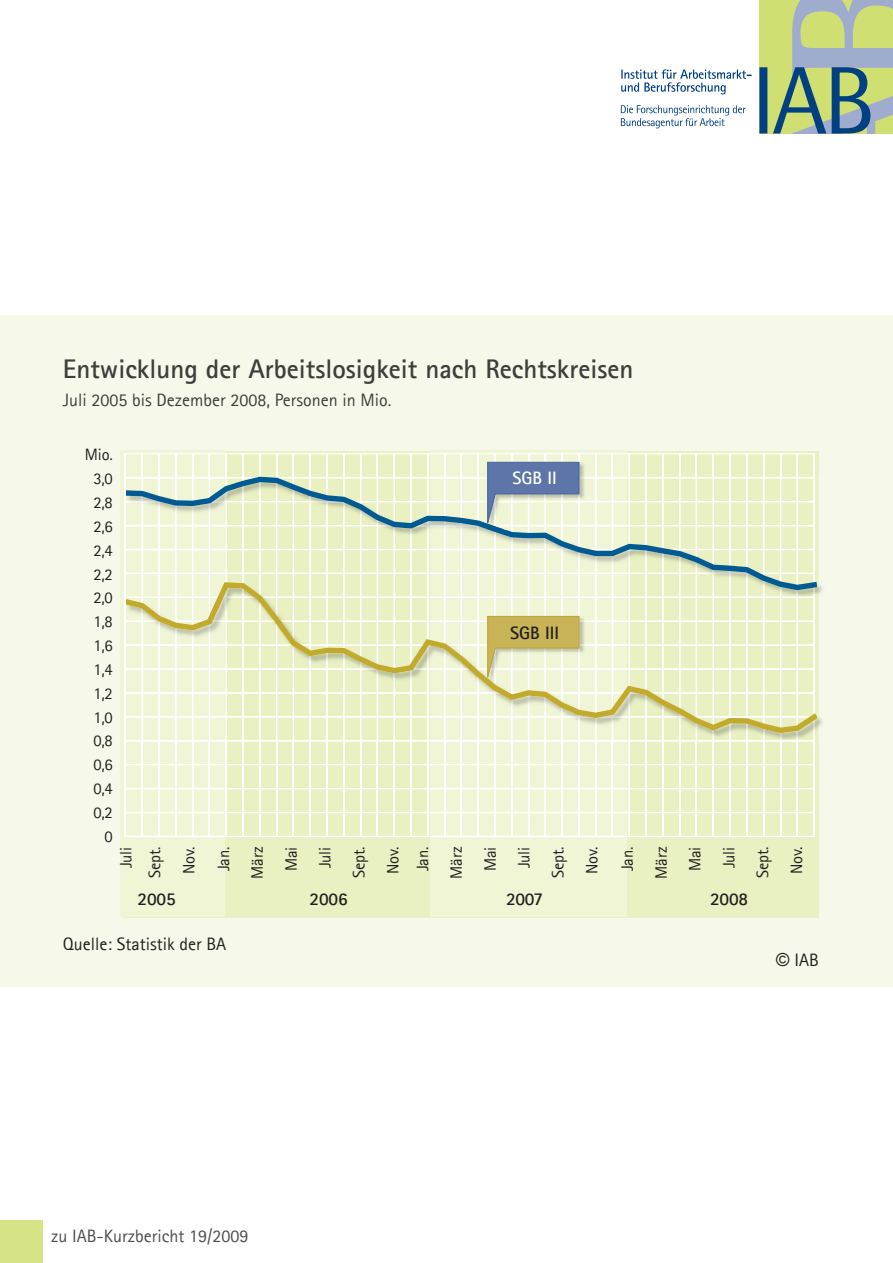
<style>
.page{position:relative;width:893px;height:1263px;background:#fff}
.page>*{position:absolute;margin:0;border:0;box-sizing:border-box;transform-origin:0 0}
.t1{font:700 27px "Agfa Rotis Sans Serif";color:#3e3e3c}
.t2{font:18.9px "Agfa Rotis Sans Serif";color:#070909}
.t3{font:18px "Agfa Rotis Sans Serif";color:#3e3e3c}
.t4{font:18px "Agfa Rotis Sans Serif";color:#221e1d}
.t5{font:18px "Agfa Rotis Sans Serif";color:#4b4c4b}
.t6{font:700 18px "Agfa Rotis Sans Serif";letter-spacing:-.01em;color:#231f20}
.t7{font:700 18px "Agfa Rotis Sans Serif";color:#221e1d}
.t8{font:700 18px "Agfa Rotis Sans Serif";color:#fff}
.t9{font:16.5px/33.9px "Agfa Rotis Sans Serif";letter-spacing:-.01em;color:#231f20;text-align:right}
.s1{font-family:"Arial"}
</style>
<div class="page">
<div style="left:0;top:1220px;width:43px;height:43px;background:#d7e387"></div>
<svg style="left:621px;top:69px;width:131px;height:25px"></svg>
<svg style="left:621px;top:105px;width:125px;height:23px"></svg>
<svg style="left:759px;top:0;width:134px;height:134px;background:#a1b78c"></svg>
<div style="left:0;top:315px;width:893px;height:671px;background:#f6f9e9"></div>
<div style="left:122px;top:451px;width:696px;height:466px;background:#e9f0c1"></div>
<div style="left:120px;top:450px;width:105px;height:467px;background:#f0f5d5"></div>
<div style="left:430px;top:450px;width:197px;height:467px;background:#f0f5d5"></div>
<hr style="left:125px;top:453px;width:1px;height:384px;background:#fff">
<hr style="left:142px;top:453px;width:1px;height:384px;background:#fff">
<hr style="left:158px;top:453px;width:2px;height:384px;background:#fff">
<hr style="left:175px;top:453px;width:2px;height:384px;background:#fff">
<hr style="left:192px;top:453px;width:1px;height:384px;background:#fff">
<hr style="left:209px;top:453px;width:1px;height:384px;background:#fff">
<hr style="left:226px;top:453px;width:1px;height:384px;background:#fff">
<hr style="left:242px;top:453px;width:2px;height:384px;background:#fff">
<hr style="left:259px;top:453px;width:1px;height:384px;background:#fff">
<hr style="left:276px;top:453px;width:1px;height:384px;background:#fff">
<hr style="left:293px;top:453px;width:1px;height:384px;background:#fff">
<hr style="left:310px;top:453px;width:1px;height:384px;background:#fff">
<hr style="left:326px;top:453px;width:2px;height:384px;background:#fff">
<hr style="left:343px;top:453px;width:1px;height:384px;background:#fff">
<hr style="left:360px;top:453px;width:1px;height:384px;background:#fff">
<hr style="left:377px;top:453px;width:1px;height:384px;background:#fff">
<hr style="left:394px;top:453px;width:1px;height:384px;background:#fff">
<hr style="left:410px;top:453px;width:2px;height:384px;background:#fff">
<hr style="left:427px;top:453px;width:1px;height:384px;background:#fff">
<hr style="left:444px;top:453px;width:1px;height:384px;background:#fff">
<hr style="left:461px;top:453px;width:1px;height:384px;background:#fff">
<hr style="left:477px;top:453px;width:2px;height:384px;background:#fff">
<hr style="left:494px;top:453px;width:2px;height:384px;background:#fff">
<hr style="left:511px;top:453px;width:1px;height:384px;background:#fff">
<hr style="left:528px;top:453px;width:1px;height:384px;background:#fff">
<hr style="left:545px;top:453px;width:1px;height:384px;background:#fff">
<hr style="left:561px;top:453px;width:2px;height:384px;background:#fff">
<hr style="left:578px;top:453px;width:2px;height:384px;background:#fff">
<hr style="left:595px;top:453px;width:1px;height:384px;background:#fff">
<hr style="left:612px;top:453px;width:1px;height:384px;background:#fff">
<hr style="left:629px;top:453px;width:1px;height:384px;background:#fff">
<hr style="left:645px;top:453px;width:2px;height:384px;background:#fff">
<hr style="left:662px;top:453px;width:2px;height:384px;background:#fff">
<hr style="left:679px;top:453px;width:1px;height:384px;background:#fff">
<hr style="left:696px;top:453px;width:1px;height:384px;background:#fff">
<hr style="left:713px;top:453px;width:1px;height:384px;background:#fff">
<hr style="left:729px;top:453px;width:2px;height:384px;background:#fff">
<hr style="left:746px;top:453px;width:2px;height:384px;background:#fff">
<hr style="left:763px;top:453px;width:1px;height:384px;background:#fff">
<hr style="left:780px;top:453px;width:1px;height:384px;background:#fff">
<hr style="left:797px;top:453px;width:1px;height:384px;background:#fff">
<hr style="left:813px;top:453px;width:2px;height:384px;background:#fff">
<hr style="left:125px;top:836px;width:689px;height:1px;background:#fff">
<hr style="left:125px;top:812px;width:689px;height:1px;background:#fff">
<hr style="left:125px;top:788px;width:689px;height:1px;background:#fff">
<hr style="left:125px;top:764px;width:689px;height:1px;background:#fff">
<hr style="left:125px;top:453px;width:689px;height:1px;background:#fff">
<img style="left:602px;top:476px;width:221px;height:266px">
<img style="left:225px;top:476px;width:216px;height:266px">
<img style="left:242px;top:476px;width:2px;height:266px">
<img style="left:326px;top:476px;width:2px;height:266px">
<img style="left:410px;top:476px;width:2px;height:266px">
<img style="left:645px;top:476px;width:2px;height:266px">
<img style="left:662px;top:476px;width:2px;height:266px">
<img style="left:729px;top:476px;width:2px;height:266px">
<img style="left:746px;top:476px;width:2px;height:266px">
<img style="left:813px;top:476px;width:2px;height:266px">
<img style="left:126px;top:740px;width:689px;height:1px">
<svg style="left:126px;top:477px;width:691px;height:105px"></svg>
<svg style="left:126px;top:582px;width:691px;height:151px"></svg>
<img style="left:580px;top:464px;width:6px;height:65px">
<svg style="left:487px;top:462px;width:93px;height:68px"></svg>
<img style="left:580px;top:616px;width:6px;height:68px">
<img style="left:579px;top:616px;width:1px;height:68px">
<img style="left:579px;top:668px;width:7px;height:2px">
<img style="left:579px;top:644px;width:7px;height:2px">
<img style="left:579px;top:620px;width:7px;height:2px">
<svg style="left:487px;top:616px;width:92px;height:68px"></svg>
<h1 class="t1" style="left:63px;top:352px;width:572px">Entwicklung der Arbeitslosigkeit nach Rechtskreisen</h1>
<p class="t3" style="left:63px;top:390px;width:330px">Juli 2005 bis Dezember 2008, Personen in Mio.</p>
<p class="t9" style="left:85px;top:443px;width:29px;line-height:23.9px;text-align:center">Mio.<br>3,0<br>2,8<br>2,6<br>2,4<br>2,2<br>2,0<br>1,8<br>1,6<br>1,4<br>1,2<br>1,0<br>0,8<br>0,6</p>
<p class="t9" style="left:93px;top:771px;width:21px">0,4</p>
<p class="t9" style="left:93px;top:795px;width:21px">0,2</p>
<p class="t9" style="left:105px;top:819px;width:10px">0</p>
<p class="t8" style="left:513px;top:467px;width:46px">SGB II</p>
<p class="t7" style="left:510px;top:621px;width:50px">SGB III</p>
<p class="t9" style="left:109px;top:868px;width:23px;rotate:-90deg">Juli</p>
<p class="t9" style="left:172px;top:879px;width:34px;rotate:-90deg">Nov.<br>Jan.<br>März<br>Mai<br>Juli<br>Sept.<br>Nov.</p>
<p class="t9" style="left:405px;top:879px;width:34px;rotate:-90deg">Jan.<br>März<br>Mai<br>Juli<br>Sept.<br>Nov.</p>
<p class="t9" style="left:610px;top:879px;width:34px;rotate:-90deg">Jan.<br>März<br>Mai<br>Juli<br>Sept.<br>Nov.</p>
<p class="t6" style="left:310px;top:887px;width:40px">2006</p>
<p class="t6" style="left:506px;top:887px;width:39px">2007</p>
<p class="t6" style="left:710px;top:887px;width:40px">2008</p>
<p class="t9" style="left:137px;top:878px;width:33px;rotate:-90deg">Sept.</p>
<p class="t6" style="left:138px;top:887px;width:40px">2005</p>
<p class="t2" style="left:517px;top:883px;width:27px;rotate:90deg">Juli</p>
<p class="t4" style="left:63px;top:933px;width:165px">Quelle: Statistik der BA</p>
<p class="t5" style="left:51px;top:1225px;width:199px">zu IAB-Kurzbericht 19/2009</p>
<p class="t4" style="left:776px;top:949px;width:44px"><span class="s1">©</span> IAB</p>
</div>
